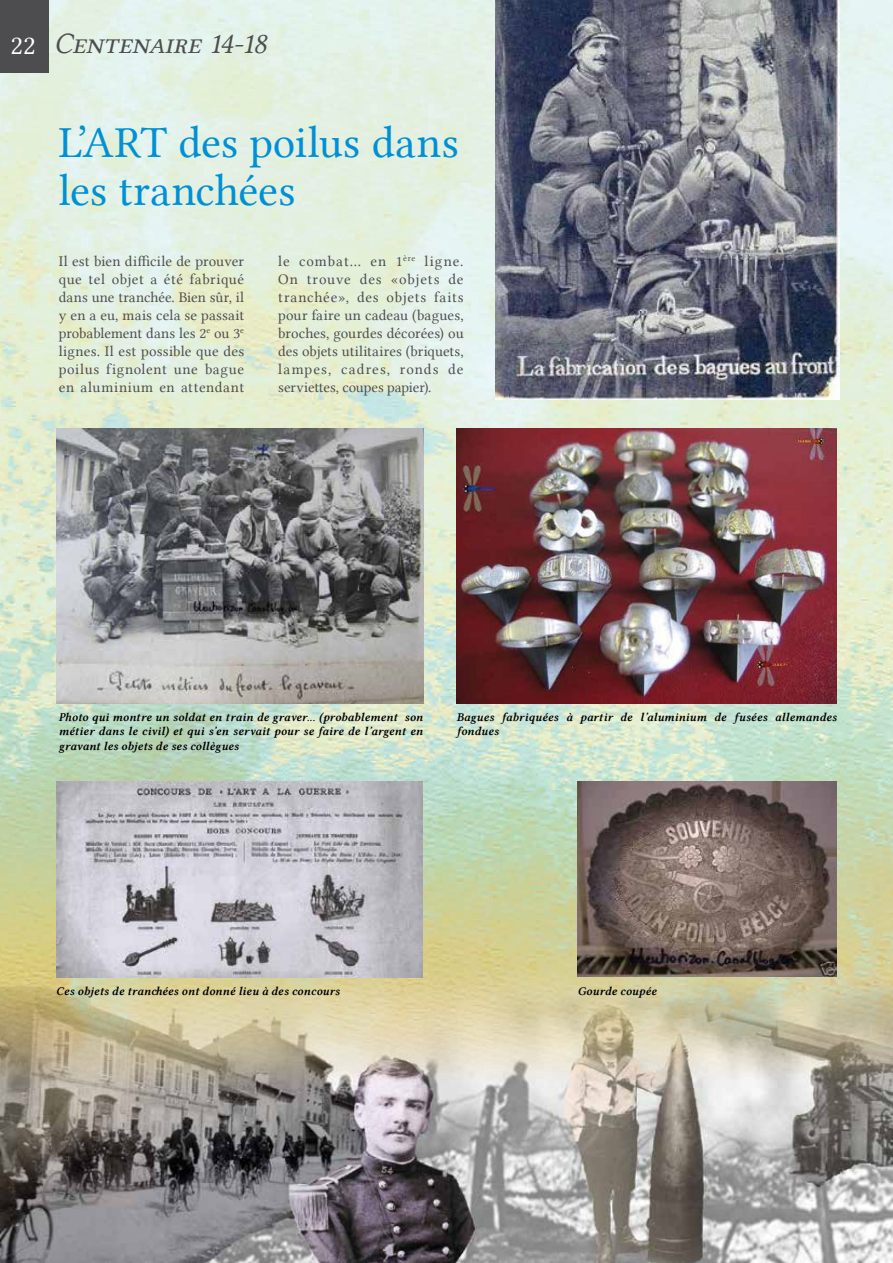
<style>
.page{position:relative;width:893px;height:1263px;background:#fff}
.page>*{position:absolute;margin:0;border:0;box-sizing:border-box;transform-origin:0 0}
.t1{font:45px/48px "Lin Libertine";letter-spacing:-.005em;color:#0090d5}
.t2{font:30px "Lin Libertine Capitals I";letter-spacing:-.01em;color:#4d4d4f}
.t3{font:15px/18px "Lin Libertine";letter-spacing:.035em;color:#4d4d4f;text-align:justify}
.t4{font:12px/14.4px "Lin Libertine ZI";letter-spacing:.01em;color:#000}
.s1{font-family:"Lin Libertine Capitals";font-size:27px;color:#fff}
</style>
<div class="page">
<img style="left:0;top:0;width:893px;height:967px">
<div style="left:0;top:0;width:48px;height:72px;background:#4d4d4f"></div>
<img style="left:0;top:967px;width:893px;height:296px">
<img style="left:495px;top:0;width:345px;height:399px">
<img style="left:56px;top:428px;width:367px;height:276px">
<img style="left:457px;top:428px;width:380px;height:276px">
<img style="left:56px;top:781px;width:367px;height:197px">
<img style="left:578px;top:781px;width:259px;height:195px">
<h2 class="t2" style="left:11px;top:27px;width:257px"><span class="s1">22</span> Centenaire 14-18</h2>
<h1 class="t1" style="left:59px;top:118px;width:402px">L’ART des poilus dans les tranchées</h1>
<p class="t3" style="left:59px;top:252px;width:187px">Il est bien difficile de prouver que tel objet a été fabriqué dans une tranchée. Bien sûr, il y en a eu, mais cela se passait probablement dans les 2<sup>e</sup> ou 3<sup>e </sup>lignes. Il est possible que des poilus fignolent une bague en aluminium en attendant</p>
<p class="t3" style="left:278px;top:252px;width:187px">le combat... en 1<sup>ère</sup> ligne.<br>On trouve des «objets de tranchée», des objets faits pour faire un cadeau (bagues, broches, gourdes décorées) ou des objets utilitaires (briquets, lampes, cadres, ronds de serviettes, coupes papier).</p>
<p class="t4" style="left:59px;top:710px;width:366px;text-align:justify">Photo qui montre un soldat en train de graver... (probablement son métier dans le civil) et qui s’en servait pour se faire de l’argent en gravant les objets de ses collègues</p>
<p class="t4" style="left:457px;top:710px;width:382px">Bagues fabriquées à partir de l’aluminium de fusées allemandes fondues</p>
<p class="t4" style="left:56px;top:984px;width:285px">Ces objets de tranchées ont donné lieu à des concours</p>
<p class="t4" style="left:578px;top:984px;width:81px">Gourde coupée</p>
</div>
